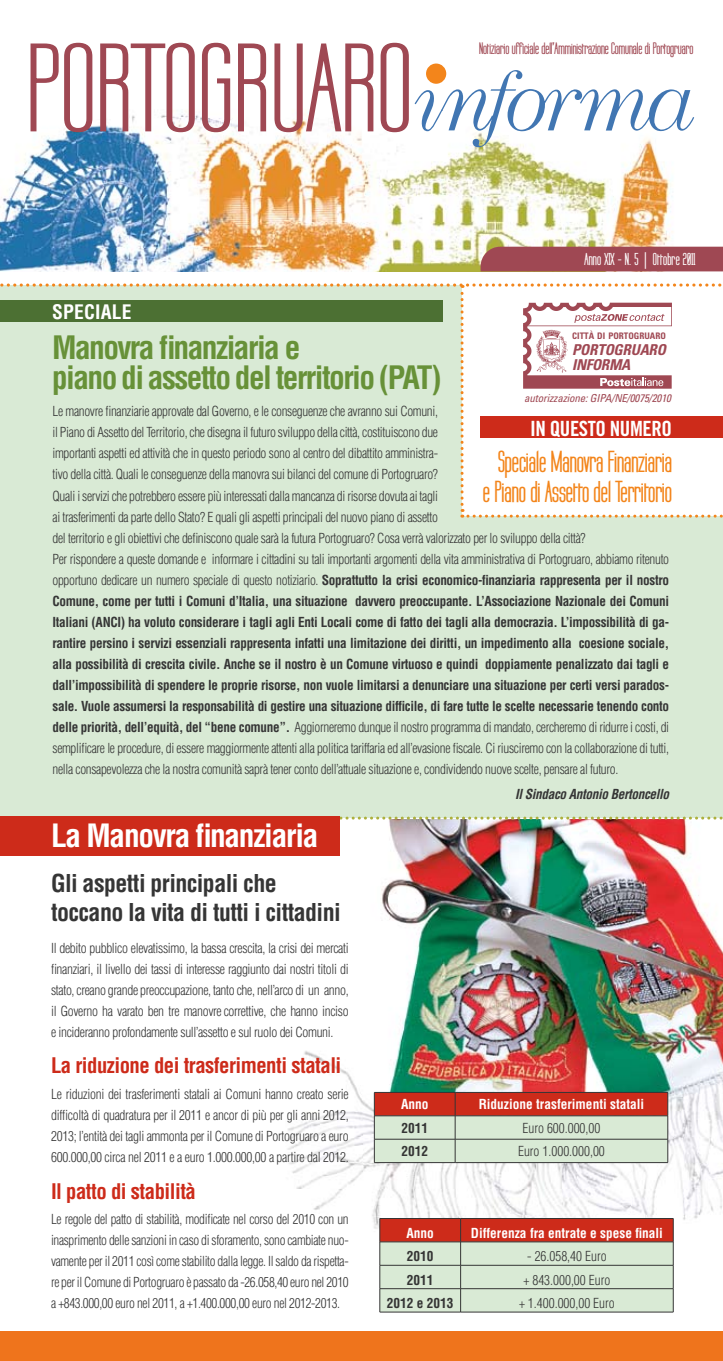
<style>
.page{position:relative;width:723px;height:1361px;background:#fff}
.page>*{position:absolute;margin:0;border:0;box-sizing:border-box;transform-origin:0 0}
.t1{font:107.25px "Labtop Upper";letter-spacing:-.01em;color:#9f4853;scale:1.2 1}
.t2{font:700 condensed 31.5px/30px "Helvetica";letter-spacing:-.05em;color:#679138}
.t3{font:700 condensed 31.35px "Helvetica";letter-spacing:-.04em;color:#fff}
.t4{font:700 25.5px/30.6px "Labtop";color:#f3851b;text-align:right}
.t5{font:700 condensed 24px/28.8px "Helvetica";letter-spacing:-.025em;color:#353535}
.t6{font:700 condensed 21px "Helvetica";letter-spacing:-.025em;color:#cd2b1a}
.t7{font:21px "Trade Gothic Bold Cond Twenty";letter-spacing:-.02em;color:#fff}
.t8{font:700 condensed 19.5px "Helvetica";letter-spacing:.01em;color:#fff}
.t9{font:italic 700 condensed 15px/15px "Univers";letter-spacing:-.015em;color:#9f4853}
.t10{font:700 14.4px "Labtop";letter-spacing:.02em;color:#fff}
.t11{font:700 13.95px "Labtop";color:#9f4853}
.t12{font:300 condensed 13.5px/21px "Helvetica";letter-spacing:-.025em;color:#353535;text-align:justify}
.t13{font:300 condensed 13.5px "Helvetica";color:#353535}
.t14{font:700 condensed 13.5px "Helvetica";color:#fff}
.t15{font:italic 700 condensed 13.5px "Helvetica";letter-spacing:-.025em;color:#353535}
.t16{font:700 condensed 13.5px "Helvetica";color:#353535}
.t17{font:italic condensed 10.95px "Univers";letter-spacing:-.01em;color:#9f4853}
.t18{font:700 condensed 9px "Univers";color:#9f4853}
.s1{font-weight:700}
</style>
<div class="page">
<div style="left:0;top:286px;width:462px;height:532px;background:#d9ead5"></div>
<div style="left:276px;top:517px;width:447px;height:301px;background:#d9ead5"></div>
<img style="left:270px;top:819px;width:453px;height:410px">
<svg style="left:339px;top:816px;width:384px;height:3px"></svg>
<img style="left:0;top:123px;width:678px;height:149px">
<div style="left:480px;top:247px;width:243px;height:24px;background:#9f4853"></div>
<svg style="left:30px;top:42px;width:63px;height:91px"></svg>
<svg style="left:99px;top:42px;width:132px;height:91px"></svg>
<svg style="left:237px;top:43px;width:30px;height:89px"></svg>
<svg style="left:274px;top:43px;width:100px;height:90px"></svg>
<svg style="left:380px;top:42px;width:314px;height:105px"></svg>
<div style="left:426px;top:64px;width:20px;height:20px;background:#f3851b;border-radius:50%"></div>
<div style="left:0;top:1331px;width:723px;height:30px;background:#ef741c"></div>
<svg style="left:0;top:283px;width:723px;height:234px"></svg>
<div style="left:0;top:816px;width:339px;height:39px;background:#cd2b1a"></div>
<hr style="left:374px;top:1162px;width:81px;height:1px;background:#353535">
<hr style="left:455px;top:1162px;width:213px;height:1px;background:#353535">
<svg style="left:374px;top:1092px;width:294px;height:70px;background:#cca491"></svg>
<svg style="left:379px;top:1218px;width:295px;height:94px;background:#ccb2a0"></svg>
<h1 class="t1" style="left:25px;top:23px;width:325px">PORTOGRUARO</h1>
<p class="t11" style="left:479px;top:40px;width:216px">Notiziario ufficiale dell’Amministrazione Comunale di Portogruaro</p>
<h3 class="t8" style="left:52px;top:300px;width:81px">SPECIALE</h3>
<h2 class="t2" style="left:52px;top:332px;width:391px">Manovra finanziaria e<br>piano di assetto del territorio (PAT)</h2>
<p class="t10" style="left:584px;top:250px;width:113px">Anno XIX - N. 5 | Ottobre 2011</p>
<p class="t18" style="left:572px;top:330px;width:95px">Città di PORTOGRUARO</p>
<p class="t9" style="left:572px;top:342px;width:95px">PORTOGRUARO<br>INFORMA</p>
<p class="t17" style="left:524px;top:391px;width:148px">autorizzazione: GIPA/NE/0075/2010</p>
<p class="t12" style="left:53px;top:401px;width:618px;text-align:left">Le manovre finanziarie approvate dal Governo, e le conseguenze che avranno sui Comuni,<br>il Piano di Assetto del Territorio, che disegna il futuro sviluppo della città, costituiscono due<br>importanti aspetti ed attività che in questo periodo sono al centro del dibattito amministra-<br>tivo della città. Quali le conseguenze della manovra sui bilanci del comune di Portogruaro?<br>Quali i servizi che potrebbero essere più interessati dalla mancanza di risorse dovuta ai tagli<br>ai trasferimenti da parte dello Stato? E quali gli aspetti principali del nuovo piano di assetto<br>del territorio e gli obiettivi che definiscono quale sarà la futura Portogruaro? Cosa verrà valorizzato per lo sviluppo della città?<br>Per rispondere a queste domande e informare i cittadini su tali importanti argomenti della vita amministrativa di Portogruaro, abbiamo ritenuto opportuno dedicare un numero speciale di questo notiziario. <span class="s1">Soprattutto la crisi economico-finanziaria rappresenta per il nostro Comune, come per tutti i Comuni d’Italia, una situazione davvero preoccupante. L’Associazione Nazionale dei Comuni Italiani (ANCI) ha voluto considerare i tagli agli Enti Locali come di fatto dei tagli alla democrazia. L’impossibilità di ga&shy;rantire persino i servizi essenziali rappresenta infatti una limitazione dei diritti, un impedimento alla coesione sociale, alla possibilità di crescita civile. Anche se il nostro è un Comune virtuoso e quindi doppiamente penalizzato dai tagli e dall’impossibilità di spendere le proprie risorse, non vuole limitarsi a denunciare una situazione per certi versi parados&shy;sale. Vuole assumersi la responsabilità di gestire una situazione difficile, di fare tutte le scelte necessarie tenendo conto delle priorità, dell’equità, del “bene comune”.</span> Aggiorneremo dunque il nostro programma di mandato, cercheremo di ridurre i costi, di semplificare le procedure, di essere maggiormente attenti alla politica tariffaria ed all’evasione fiscale. Ci riusciremo con la collaborazione di tutti, nella consapevolezza che la nostra comunità saprà tener conto dell’attuale situazione e, condividendo nuove scelte, pensare al futuro.</p>
<p class="t15" style="left:515px;top:786px;width:155px">Il Sindaco Antonio Bertoncello</p>
<h3 class="t7" style="left:530px;top:415px;width:143px">IN QUESTO NUMERO</h3>
<h3 class="t4" style="left:483px;top:446px;width:191px">Speciale Manovra Finanziaria<br>e Piano di Assetto del Territorio</h3>
<h3 class="t3" style="left:51px;top:816px;width:269px">La Manovra finanziaria</h3>
<h3 class="t5" style="left:51px;top:869px;width:291px">Gli aspetti principali che toccano la vita di tutti i cittadini</h3>
<p class="t12" style="left:51px;top:937px;width:299px">Il debito pubblico elevatissimo, la bassa crescita, la crisi dei mercati finanziari, il livello dei tassi di interesse raggiunto dai nostri titoli di stato, creano grande preoccupazione, tanto che, nell’arco di un anno, il Governo ha varato ben tre manovre correttive, che hanno inciso e incideranno profondamente sull’assetto e sul ruolo dei Comuni.</p>
<h3 class="t6" style="left:51px;top:1053px;width:292px">La riduzione dei trasferimenti statali</h3>
<p class="t12" style="left:51px;top:1083px;width:299px">Le riduzioni dei trasferimenti statali ai Comuni hanno creato serie difficoltà di quadratura per il 2011 e ancor di più per gli anni 2012, 2013; l’entità dei tagli ammonta per il Comune di Portogruaro a euro 600.000,00 circa nel 2011 e a euro 1.000.000,00 a partire dal 2012.</p>
<h3 class="t6" style="left:51px;top:1178px;width:146px">Il patto di stabilità</h3>
<p class="t12" style="left:51px;top:1208px;width:299px">Le regole del patto di stabilità, modificate nel corso del 2010 con un inasprimento delle sanzioni in caso di sforamento, sono cambiate nuo&shy;vamente per il 2011 così come stabilito dalla legge. Il saldo da rispetta&shy;re per il Comune di Portogruaro è passato da -26.058,40 euro nel 2010 a +843.000,00 euro nel 2011, a +1.400.000,00 euro nel 2012-2013.</p>
<p class="t14" style="left:401px;top:1096px;width:29px">Anno</p>
<p class="t14" style="left:479px;top:1096px;width:167px">Riduzione trasferimenti statali</p>
<p class="t16" style="left:401px;top:1119px;width:28px">2011</p>
<p class="t13" style="left:522px;top:1120px;width:79px">Euro 600.000,00</p>
<p class="t16" style="left:401px;top:1143px;width:28px">2012</p>
<p class="t13" style="left:518px;top:1143px;width:88px">Euro 1.000.000,00</p>
<p class="t14" style="left:406px;top:1224px;width:29px">Anno</p>
<p class="t14" style="left:471px;top:1224px;width:193px">Differenza fra entrate e spese finali</p>
<p class="t16" style="left:407px;top:1248px;width:28px">2010</p>
<p class="t13" style="left:527px;top:1248px;width:81px">- 26.058,40 Euro</p>
<p class="t16" style="left:407px;top:1271px;width:28px">2011</p>
<p class="t13" style="left:523px;top:1271px;width:88px">+ 843.000,00 Euro</p>
<p class="t16" style="left:387px;top:1294px;width:68px">2012 e 2013</p>
<p class="t13" style="left:519px;top:1295px;width:97px">+ 1.400.000,00 Euro</p>
</div>
